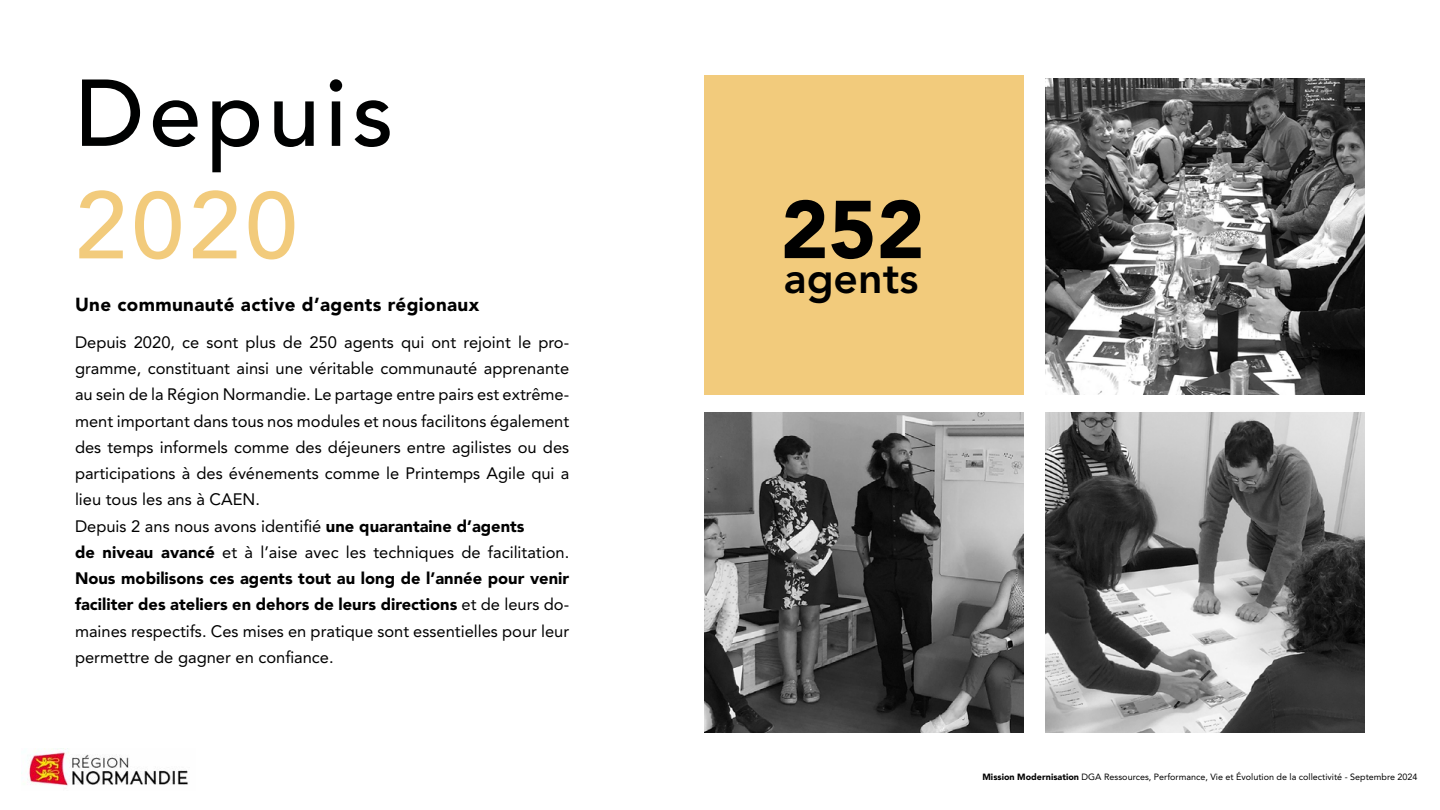
<style>
.page{position:relative;width:1440px;height:810px;background:#fff}
.page>*{position:absolute;margin:0;border:0;box-sizing:border-box;transform-origin:0 0}
.t1{font:500 93.75px "Avenir LT Std";letter-spacing:.05em;color:#000101}
.t2{font:500 93.75px "Avenir LT Std";color:#f2cb7c}
.t3{font:900 81px "Avenir LT Std";color:#000}
.t4{font:800 42.75px "Avenir LT Std";color:#000}
.t5{font:900 18.75px "Avenir LT Std";letter-spacing:.02em;color:#000}
.t6{font:16.5px/26.2px "Avenir LT Std";color:#000}
.t7{font:9px "Avenir LT Std";color:#000}
.s1{font-weight:900}
</style>
<div class="page">
<img style="left:704px;top:413px;width:320px;height:319px">
<img style="left:1045px;top:79px;width:320px;height:316px">
<img style="left:1045px;top:413px;width:320px;height:319px">
<div style="left:704px;top:75px;width:320px;height:320px;background:#f2cb7c"></div>
<img style="left:21px;top:748px;width:167px;height:38px">
<h1 class="t1" style="left:75px;top:59px;width:320px">Depuis</h1>
<h1 class="t2" style="left:75px;top:172px;width:224px">2020</h1>
<p class="t5" style="left:75px;top:293px;width:406px">Une communauté active d’agents régionaux</p>
<p class="t6" style="left:75px;top:329px;width:496px">Depuis 2020, ce sont plus de 250 agents qui ont rejoint le pro&shy;gramme, constituant ainsi une véritable communauté apprenante au sein de la Région Normandie. Le partage entre pairs est extrême&shy;ment important dans tous nos modules et nous facilitons également des temps informels comme des déjeuners entre agilistes ou des participations à des événements comme le Printemps Agile qui a lieu tous les ans à CAEN.<br>Depuis 2 ans nous avons identifié <span class="s1">une quarantaine d’agents<br>de niveau avancé</span> et à l’aise avec les techniques de facilitation.<br><span class="s1">Nous mobilisons ces agents tout au long de l’année pour venir faciliter des ateliers en dehors de leurs directions</span> et de leurs do&shy;maines respectifs. Ces mises en pratique sont essentielles pour leur permettre de gagner en confiance.</p>
<h2 class="t3" style="left:781px;top:181px;width:145px">252</h2>
<h3 class="t4" style="left:784px;top:252px;width:136px">agents</h3>
<p class="t7" style="left:982px;top:772px;width:437px"><span class="s1">Mission Modernisation</span> DGA Ressources, Performance, Vie et Évolution de la collectivité - Septembre 2024</p>
</div>
